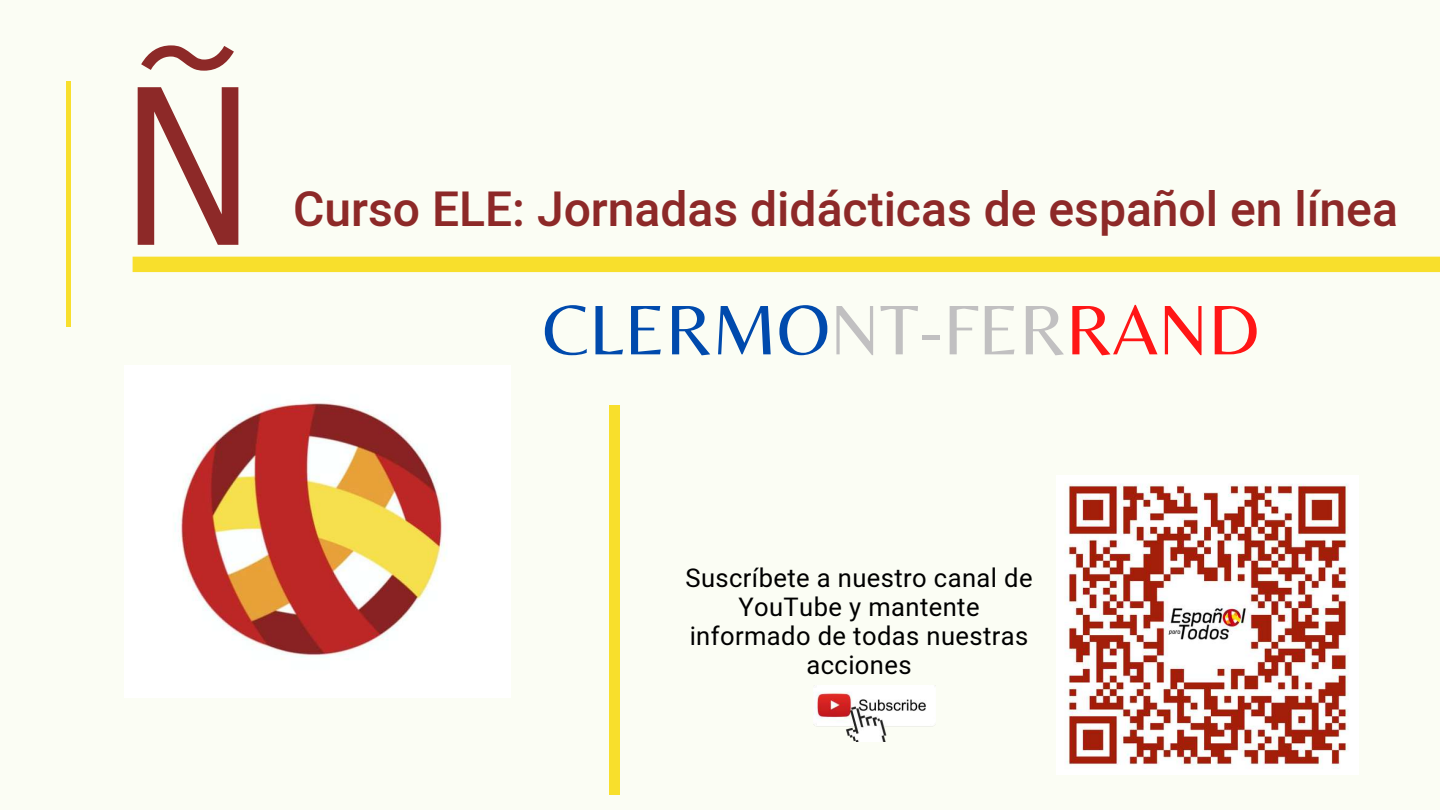
<style>
.page{position:relative;width:1440px;height:810px;background:#fbfdf4}
.page>*{position:absolute;margin:0;border:0;box-sizing:border-box;transform-origin:0 0}
.t1{font:247.3px "Anonymous Pro";color:#8d2928}
.t2{font:73px "Belleza";color:#004aad}
.t3{font:500 48px "Heebo";color:#8d2928}
.t4{font:25.5px/29px "Heebo";letter-spacing:.015em;color:#000;text-align:center}
.s1{color:#c1c0c1}
.s2{color:#ff1616}
</style>
<div class="page">
<hr style="left:66px;top:81px;width:4px;height:245px;background:#f8df2c">
<div style="left:609px;top:405px;width:10px;height:389px;background:#f8df2c"></div>
<img style="left:124px;top:366px;width:387px;height:331px">
<div style="left:133px;top:257px;width:1307px;height:15px;background:#f8df2c"></div>
<img style="left:1056px;top:476px;width:303px;height:298px">
<img style="left:814px;top:685px;width:121px;height:56px">
<h1 class="t1" style="left:132px;top:43px;width:136px">Ñ</h1>
<h3 class="t3" style="left:293px;top:176px;width:1106px">Curso ELE: Jornadas didácticas de español en línea</h3>
<h2 class="t2" style="left:543px;top:287px;width:719px">CLERMO<span class="s1">NT-FER</span><span class="s2">RAND</span></h2>
<p class="t4" style="left:685px;top:565px;width:349px">Suscríbete a nuestro canal de<br>YouTube y mantente informado de todas nuestras acciones</p>
</div>
